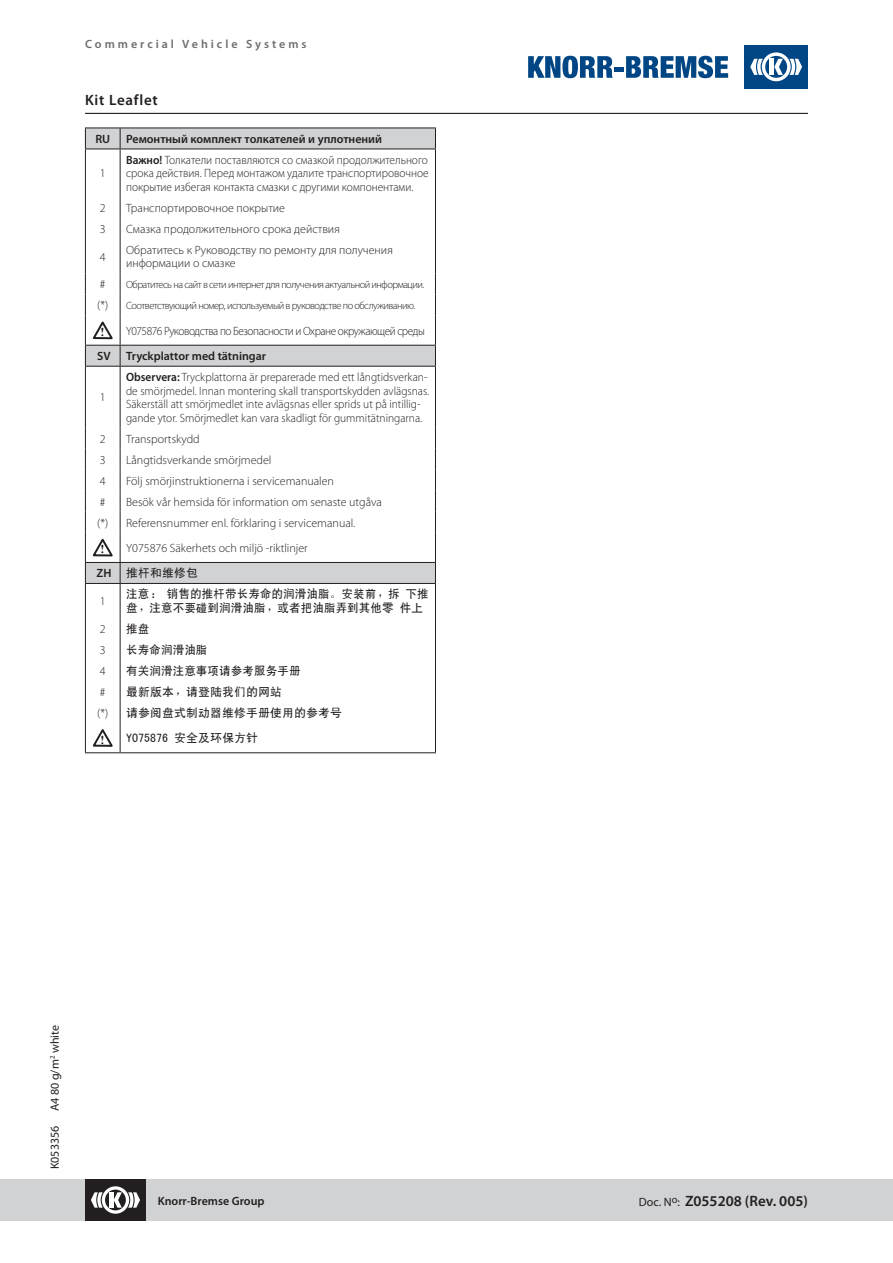
<style>
.page{position:relative;width:893px;height:1263px;background:#fff}
.page>*{position:absolute;margin:0;border:0;box-sizing:border-box;transform-origin:0 0}
.t1{font:600 15px "Myriad Pro";color:#231f20}
.t2{font:600 15px "Myriad Pro";letter-spacing:.05em;color:#231f20}
.t3{font:300 12px/13.5px "Myriad Pro";color:#231f20;text-align:justify;scale:.95 1}
.t4{font:300 12px/13.5px "Myriad Pro";color:#231f20}
.t5{font:12px/14.4px "MS Hei";color:#231f20}
.t6{font:600 12px "Myriad Pro";color:#231f20}
.t7{font:300 12px "Myriad Pro";letter-spacing:-.04em;color:#231f20;scale:.95 1}
.t8{font:600 12px "Myriad Pro";letter-spacing:.25em;color:#6c6d70}
.t9{font:12px "Myriad Pro";color:#231f20}
.t10{font:700 12px "Times New Roman";color:#231f20}
.t11{font:300 10.5px "Myriad Pro";letter-spacing:-.05em;color:#231f20}
.s1{font-weight:600}
.s2{font-family:"Myriad Pro";font-weight:600}
.s3{font-weight:400;font-size:12px}
</style>
<div class="page">
<svg style="left:86px;top:129px;width:349px;height:454px"></svg>
<hr style="left:85px;top:128px;width:35px;height:1px;background:#231f20">
<svg style="left:85px;top:128px;width:1px;height:21px"></svg>
<hr style="left:120px;top:128px;width:316px;height:1px;background:#231f20">
<svg style="left:120px;top:128px;width:1px;height:21px"></svg>
<svg style="left:435px;top:128px;width:1px;height:21px"></svg>
<hr style="left:85px;top:345px;width:35px;height:1px;background:#231f20">
<svg style="left:85px;top:346px;width:1px;height:20px"></svg>
<hr style="left:120px;top:345px;width:316px;height:1px;background:#231f20">
<svg style="left:120px;top:346px;width:1px;height:20px"></svg>
<svg style="left:435px;top:346px;width:1px;height:20px"></svg>
<hr style="left:120px;top:562px;width:316px;height:1px;background:#231f20">
<hr style="left:85px;top:149px;width:35px;height:1px;background:#231f20">
<hr style="left:85px;top:149px;width:1px;height:48px;background:#231f20">
<hr style="left:120px;top:149px;width:316px;height:1px;background:#231f20">
<hr style="left:120px;top:149px;width:1px;height:48px;background:#231f20">
<hr style="left:435px;top:149px;width:1px;height:48px;background:#231f20">
<svg style="left:85px;top:197px;width:1px;height:42px"></svg>
<svg style="left:120px;top:197px;width:1px;height:42px"></svg>
<svg style="left:435px;top:197px;width:1px;height:42px"></svg>
<hr style="left:85px;top:239px;width:1px;height:34px;background:#231f20">
<hr style="left:120px;top:239px;width:1px;height:34px;background:#231f20">
<hr style="left:435px;top:239px;width:1px;height:34px;background:#231f20">
<svg style="left:435px;top:273px;width:1px;height:42px"></svg>
<hr style="left:85px;top:315px;width:1px;height:30px;background:#231f20">
<hr style="left:120px;top:315px;width:1px;height:30px;background:#231f20">
<hr style="left:435px;top:315px;width:1px;height:30px;background:#231f20">
<hr style="left:85px;top:366px;width:35px;height:1px;background:#231f20">
<hr style="left:85px;top:367px;width:1px;height:61px;background:#231f20">
<hr style="left:120px;top:366px;width:316px;height:1px;background:#231f20">
<hr style="left:120px;top:367px;width:1px;height:61px;background:#231f20">
<hr style="left:435px;top:367px;width:1px;height:61px;background:#231f20">
<svg style="left:435px;top:428px;width:1px;height:155px"></svg>
<hr style="left:85px;top:583px;width:35px;height:1px;background:#231f20">
<hr style="left:85px;top:584px;width:1px;height:34px;background:#231f20">
<hr style="left:120px;top:583px;width:316px;height:1px;background:#231f20">
<hr style="left:120px;top:584px;width:1px;height:34px;background:#231f20">
<hr style="left:435px;top:584px;width:1px;height:34px;background:#231f20">
<svg style="left:435px;top:618px;width:1px;height:134px"></svg>
<hr style="left:85px;top:752px;width:35px;height:1px;background:#231f20">
<hr style="left:120px;top:752px;width:316px;height:1px;background:#231f20">
<svg style="left:85px;top:273px;width:36px;height:67px"></svg>
<svg style="left:85px;top:428px;width:36px;height:155px"></svg>
<svg style="left:85px;top:618px;width:36px;height:134px"></svg>
<div style="left:0;top:1179px;width:893px;height:41px;background:#d1d2d4"></div>
<div style="left:85px;top:1179px;width:60px;height:41px;background:#231f20"></div>
<svg style="left:91px;top:1186px;width:49px;height:28px"></svg>
<svg style="left:528px;top:56px;width:85px;height:22px"></svg>
<hr style="left:614px;top:67px;width:10px;height:4px;background:#004684">
<svg style="left:626px;top:56px;width:102px;height:22px"></svg>
<div style="left:744px;top:45px;width:64px;height:43px;background:#004684"></div>
<svg style="left:750px;top:52px;width:52px;height:29px"></svg>
<hr style="left:85px;top:113px;width:723px;height:1px;background:#231f20">
<p class="t8" style="left:85px;top:37px;width:223px">Commercial Vehicle Systems</p>
<p class="t2" style="left:85px;top:90px;width:74px">Kit Leaflet</p>
<p class="t6" style="left:95px;top:131px;width:16px">RU</p>
<p class="t6" style="left:126px;top:131px;width:258px">Ремонтный комплект толкателей и уплотнений</p>
<p class="t4" style="left:100px;top:167px;width:7px">1</p>
<p class="t3" style="left:126px;top:153px;width:320px"><span class="s1">Важно!</span> Толкатели поставляются со смазкой продолжительного срока действия. Перед монтажом удалите транспортировочное покрытие избегая контакта смазки с другими компонентами.</p>
<p class="t4" style="left:100px;top:201px;width:7px">2</p>
<p class="t4" style="left:126px;top:201px;width:160px">Транспортировочное покрытие</p>
<p class="t4" style="left:100px;top:222px;width:7px">3</p>
<p class="t4" style="left:126px;top:222px;width:215px">Смазка продолжительного срока действия</p>
<p class="t4" style="left:100px;top:250px;width:7px">4</p>
<p class="t4" style="left:126px;top:243px;width:268px">Обратитесь к Руководству по ремонту для получения информации о смазке</p>
<p class="t4" style="left:100px;top:278px;width:7px">#</p>
<p class="t11" style="left:126px;top:278px;width:300px">Обратитесь на сайт в сети интернет для получения актуальной информации.</p>
<p class="t4" style="left:97px;top:299px;width:13px">(*)</p>
<p class="t11" style="left:126px;top:299px;width:291px">Соответствующий номер, используемый в руководстве по обслуживанию.</p>
<p class="t10" style="left:100px;top:323px;width:5px">!</p>
<p class="t7" style="left:126px;top:324px;width:316px">Y075876 Руководства по Безопасности и Охране окружающей среды</p>
<p class="t6" style="left:97px;top:348px;width:15px">SV</p>
<p class="t6" style="left:126px;top:348px;width:142px">Tryckplattor med tätningar</p>
<p class="t4" style="left:100px;top:391px;width:7px">1</p>
<p class="t3" style="left:126px;top:370px;width:321px;text-align:left"><span class="s1">Observera:</span> Tryckplattorna är preparerade med ett långtidsverkan&shy;de smörjmedel. Innan montering skall transportskydden avlägsnas.<br>Säkerställ att smörjmedlet inte avlägsnas eller sprids ut på intillig&shy;gande ytor. Smörjmedlet kan vara skadligt för gummitätningarna.</p>
<p class="t4" style="left:100px;top:432px;width:7px">2</p>
<p class="t4" style="left:126px;top:432px;width:75px">Transportskydd</p>
<p class="t4" style="left:100px;top:453px;width:7px">3</p>
<p class="t4" style="left:126px;top:453px;width:147px">Långtidsverkande smörjmedel</p>
<p class="t4" style="left:100px;top:474px;width:7px">4</p>
<p class="t4" style="left:126px;top:474px;width:209px">Följ smörjinstruktionerna i servicemanualen</p>
<p class="t4" style="left:100px;top:495px;width:7px">#</p>
<p class="t4" style="left:126px;top:495px;width:257px">Besök vår hemsida för information om senaste utgåva</p>
<p class="t4" style="left:97px;top:516px;width:13px">(*)</p>
<p class="t4" style="left:126px;top:516px;width:231px">Referensnummer enl. förklaring i servicemanual.</p>
<p class="t10" style="left:100px;top:541px;width:5px">!</p>
<p class="t4" style="left:126px;top:541px;width:183px">Y075876 Säkerhets och miljö -riktlinjer</p>
<p class="t5" style="left:97px;top:565px;width:103px"><span class="s2">ZH</span> 推杆和维修包</p>
<p class="t4" style="left:100px;top:594px;width:7px">1</p>
<p class="t5" style="left:126px;top:586px;width:304px">注意： 销售的推杆带长寿命的润滑油脂。安装前，拆 下推盘，注意不要碰到润滑油脂，或者把油脂弄到其他零 件上</p>
<p class="t4" style="left:100px;top:622px;width:7px">2</p>
<p class="t5" style="left:126px;top:621px;width:25px">推盘</p>
<p class="t4" style="left:100px;top:643px;width:7px">3</p>
<p class="t5" style="left:126px;top:642px;width:83px">长寿命润滑油脂</p>
<p class="t4" style="left:100px;top:664px;width:7px">4</p>
<p class="t5" style="left:126px;top:663px;width:176px">有关润滑注意事项请参考服务手册</p>
<p class="t4" style="left:100px;top:685px;width:7px">#</p>
<p class="t5" style="left:126px;top:684px;width:158px">最新版本，请登陆我们的网站</p>
<p class="t4" style="left:97px;top:706px;width:13px">(*)</p>
<p class="t5" style="left:126px;top:705px;width:218px">请参阅盘式制动器维修手册使用的参考号</p>
<p class="t10" style="left:100px;top:731px;width:5px">!</p>
<p class="t5" style="left:126px;top:730px;width:134px">Y075876 安全及环保方针</p>
<p class="t9" style="left:47px;top:1169px;width:146px;rotate:-90deg">K053356 A4 80 g/m<sup>2</sup> white</p>
<p class="t6" style="left:158px;top:1193px;width:108px">Knorr-Bremse Group</p>
<p class="t1" style="left:639px;top:1191px;width:171px"><span class="s3">Doc. N</span><sup>o</sup><span class="s3">:</span> Z055208 (Rev. 005)</p>
<p class="t1" style="left:795px;top:1191px;width:10px">0</p>
</div>
